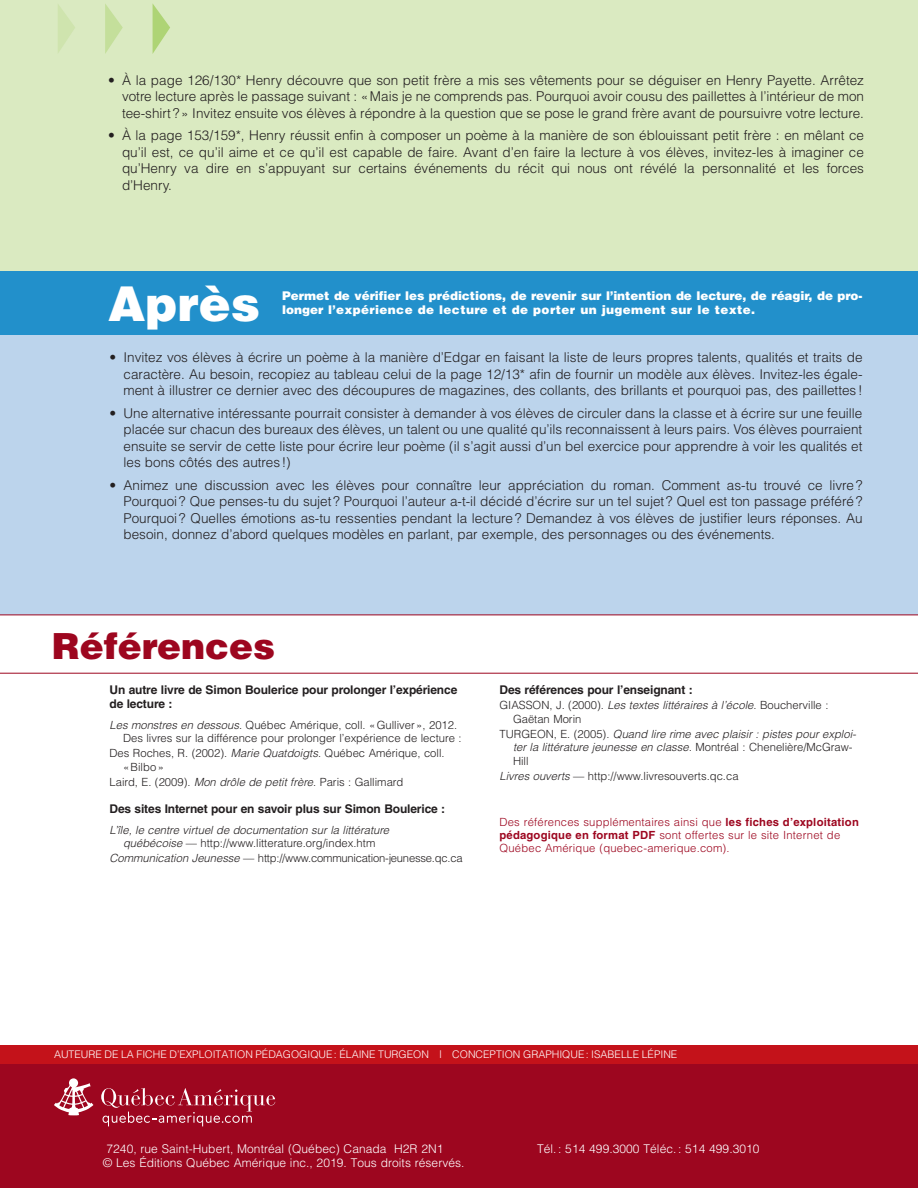
<style>
.page{position:relative;width:918px;height:1188px;background:#fff}
.page>*{position:absolute;margin:0;border:0;box-sizing:border-box;transform-origin:0 0}
.t1{font:900 48px "Helvetica";color:#fff}
.t2{font:900 36px "Helvetica";color:#9d061f}
.FP-Avant_Pendant_Apr{font:300 13.5px/16.5px "Helvetica";color:#231f20;text-align:justify}
.t3{font:300 12px "Helvetica";letter-spacing:.005em;color:#fff}
.t4{font:900 12px/14.4px "Helvetica";letter-spacing:-.005em;color:#fff}
.FP-Références_01{font:700 12px/13.5px "Helvetica";letter-spacing:-.01em;color:#231f20}
.FP_Référence_02_5{font:700 12px "Helvetica";letter-spacing:-.01em;color:#231f20}
.FP_Référence_02_5-2{font:300 11.25px/13.5px "Helvetica";color:#231f20}
.FP_Référence_02_5-3{font:italic 300 11.25px/13.5px "Helvetica";color:#231f20;text-align:center}
.FP-Références_02{font:300 11.25px/12.8px "Helvetica";letter-spacing:.02em;color:#9d061f}
.FP_Référence_02_5-4{font:300 11.25px "Helvetica";letter-spacing:-.02em;color:#231f20}
.t5{font:300 10.5px "Helvetica";color:#fff}
.s1{font-style:italic}
.s2{font-style:normal}
.s3{font-weight:700}
</style>
<div class="page">
<div style="left:0;top:0;width:918px;height:340px;background:#daeac1"></div>
<svg style="left:58px;top:4px;width:17px;height:49px"></svg>
<svg style="left:105px;top:4px;width:18px;height:50px"></svg>
<svg style="left:153px;top:4px;width:17px;height:49px"></svg>
<div style="left:0;top:308px;width:918px;height:309px;background:#bcd4ec"></div>
<div style="left:0;top:271px;width:918px;height:64px;background:#2290cb"></div>
<svg style="left:0;top:615px;width:918px;height:59px"></svg>
<div style="left:0;top:1054px;width:918px;height:134px;background:#9d061f"></div>
<div style="left:0;top:1045px;width:918px;height:18px;background:#c4121a"></div>
<svg style="left:54px;top:1078px;width:39px;height:37px"></svg>
<svg style="left:101px;top:1088px;width:174px;height:38px"></svg>
<p class="FP-Avant_Pendant_Apr" style="left:122px;top:71px;width:743px;text-indent:-14px">• À la page 126/130* Henry découvre que son petit frère a mis ses vêtements pour se déguiser en Henry Payette. Arrêtez votre lecture après le passage suivant : «Mais je ne comprends pas. Pourquoi avoir cousu des paillettes à l’intérieur de mon tee-shirt ?» Invitez ensuite vos élèves à répondre à la question que se pose le grand frère avant de poursuivre votre lecture.</p>
<p class="FP-Avant_Pendant_Apr" style="left:122px;top:127px;width:744px;text-indent:-14px">• À la page 153/159*, Henry réussit enfin à composer un poème à la manière de son éblouissant petit frère : en mêlant ce qu’il est, ce qu’il aime et ce qu’il est capable de faire. Avant d’en faire la lecture à vos élèves, invitez-les à imaginer ce qu’Henry va dire en s’appuyant sur certains événements du récit qui nous ont révélé la personnalité et les forces d’Henry.</p>
<p class="t1" style="left:108px;top:272px;width:154px">Après</p>
<p class="t4" style="left:282px;top:288px;width:582px">Permet de vérifier les prédictions, de revenir sur l’intention de lecture, de réagir, de pro&shy;longer l’expérience de lecture et de porter un jugement sur le texte.</p>
<p class="FP-Avant_Pendant_Apr" style="left:124px;top:349px;width:741px;text-indent:-14px">• Invitez vos élèves à écrire un poème à la manière d’Edgar en faisant la liste de leurs propres talents, qualités et traits de caractère. Au besoin, recopiez au tableau celui de la page 12/13* afin de fournir un modèle aux élèves. Invitez-les égale&shy;ment à illustrer ce dernier avec des découpures de magazines, des collants, des brillants et pourquoi pas, des paillettes!</p>
<p class="FP-Avant_Pendant_Apr" style="left:124px;top:404px;width:740px;text-indent:-14px">• Une alternative intéressante pourrait consister à demander à vos élèves de circuler dans la classe et à écrire sur une feuille placée sur chacun des bureaux des élèves, un talent ou une qualité qu’ils reconnaissent à leurs pairs. Vos élèves pourraient ensuite se servir de cette liste pour écrire leur poème (il s’agit aussi d’un bel exercice pour apprendre à voir les qualités et les bons côtés des autres!)</p>
<p class="FP-Avant_Pendant_Apr" style="left:124px;top:476px;width:740px;text-indent:-14px">• Animez une discussion avec les élèves pour connaître leur appréciation du roman. Comment as-tu trouvé ce livre?<br>Pourquoi? Que penses-tu du sujet ? Pourquoi l’auteur a-t-il décidé d’écrire sur un tel sujet ? Quel est ton passage préféré?<br>Pourquoi? Quelles émotions as-tu ressenties pendant la lecture? Demandez à vos élèves de justifier leurs réponses. Au besoin, donnez d’abord quelques modèles en parlant, par exemple, des personnages ou des événements.</p>
<p class="t2" style="left:52px;top:622px;width:225px">Références</p>
<p class="FP-Références_01" style="left:110px;top:683px;width:349px">Un autre livre de Simon Boulerice pour prolonger l’expérience de lecture :</p>
<p class="FP_Référence_02_5-2" style="left:123px;top:718px;width:340px;text-indent:-14px"><span class="s1">Les monstres en dessous</span>. Québec Amérique, coll. «Gulliver», 2012.<br>Des livres sur la différence pour prolonger l’expérience de lecture :</p>
<p class="FP_Référence_02_5-2" style="left:123px;top:746px;width:323px;text-indent:-14px">Des Roches, R. (2002). <span class="s1">Marie Quatdoigts</span>. Québec Amérique, coll. «Bilbo»</p>
<p class="FP_Référence_02_5-2" style="left:110px;top:775px;width:295px">Laird, E. (2009). <span class="s1">Mon drôle de petit frère</span>. Paris : Gallimard</p>
<p class="FP-Références_01" style="left:110px;top:802px;width:337px">Des sites Internet pour en savoir plus sur Simon Boulerice :</p>
<p class="FP_Référence_02_5-3" style="left:110px;top:823px;width:281px">L’île, le centre virtuel de documentation sur la littérature québécoise <span class="s2">— http://www.litterature.org/index.htm</span></p>
<p class="FP_Référence_02_5-4" style="left:110px;top:851px;width:355px"><span class="s1">Communication Jeunesse</span> — http://www.communication-jeunesse.qc.ca</p>
<p class="FP_Référence_02_5" style="left:500px;top:683px;width:195px">Des références pour l’enseignant :</p>
<p class="FP_Référence_02_5-2" style="left:513px;top:698px;width:317px;text-indent:-14px">GIASSON, J. (2000). <span class="s1">Les textes littéraires à l’école</span>. Boucherville :<br>Gaëtan Morin</p>
<p class="FP_Référence_02_5-3" style="left:513px;top:727px;width:345px;text-align:left;text-indent:-14px"><span class="s2">TURGEON, E. (2005).</span> Quand lire rime avec plaisir : pistes pour exploi&shy;ter la littérature jeunesse en classe. <span class="s2">Montréal : Chenelière/McGraw-<br>Hill</span></p>
<p class="FP_Référence_02_5-2" style="left:500px;top:769px;width:241px"><span class="s1">Livres ouverts</span> — http://www.livresouverts.qc.ca</p>
<p class="FP-Références_02" style="left:500px;top:816px;width:361px">Des références supplémentaires ainsi que <span class="s3">les fiches d’exploitation pédagogique en format PDF</span> sont offertes sur le site Internet de<br>Québec Amérique (quebec-amerique.com).</p>
<p class="t5" style="left:54px;top:1048px;width:625px">AUTEURE DE LA FICHE D’EXPLOITATION PÉDAGOGIQUE: ÉLAINE TURGEON | CONCEPTION GRAPHIQUE: ISABELLE LÉPINE</p>
<p class="t3" style="left:106px;top:1141px;width:339px">7240, rue Saint-Hubert, Montréal (Québec) Canada H2R 2N1</p>
<p class="t3" style="left:537px;top:1141px;width:224px">Tél.: 514 499.3000 Téléc.: 514 499.3010</p>
<p class="t3" style="left:103px;top:1155px;width:363px">© Les Éditions Québec Amérique inc., 2019. Tous droits réservés.</p>
</div>
